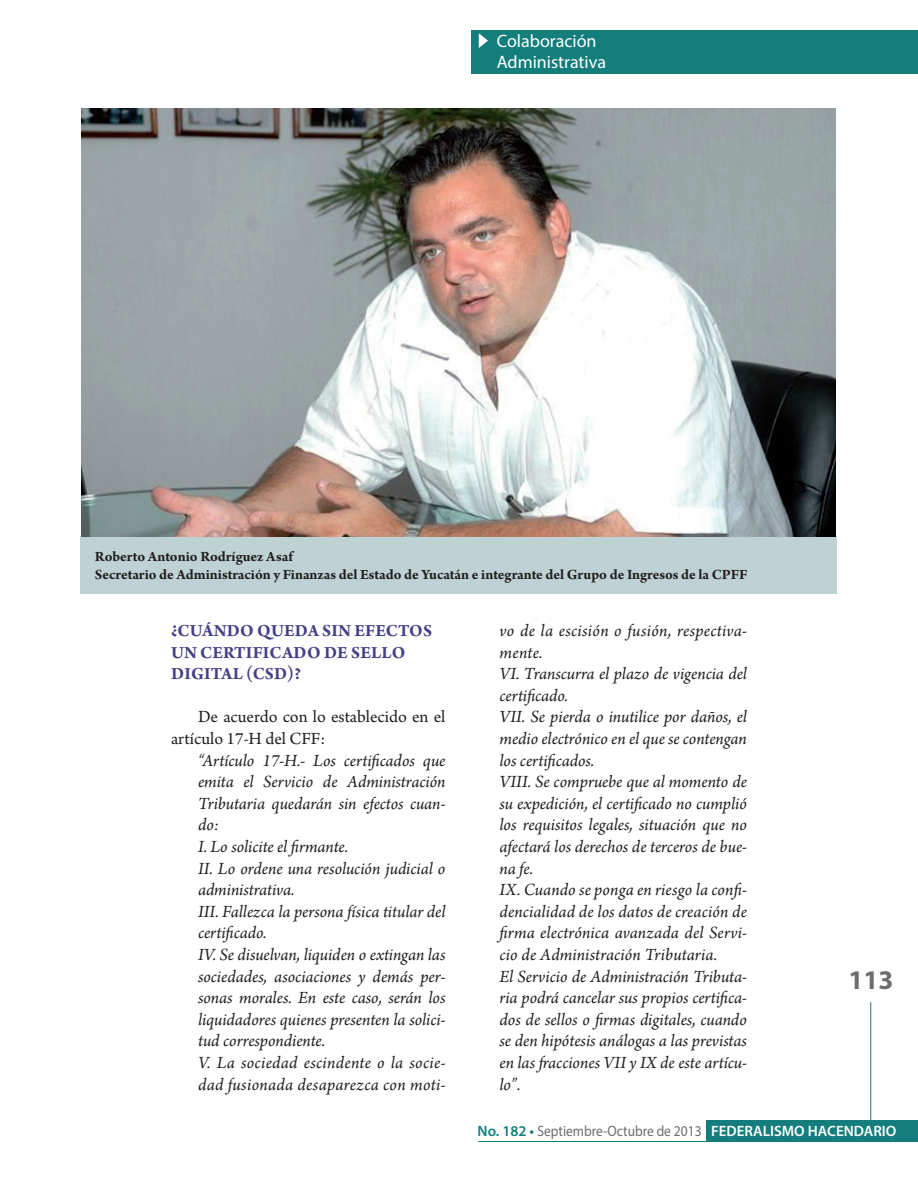
<style>
.page{position:relative;width:918px;height:1188px;background:#fff}
.page>*{position:absolute;margin:0;border:0;box-sizing:border-box;transform-origin:0 0}
.t1{font:700 27px "Myriad Pro";color:#6c6d70}
.inciso1{font:italic 18px/21.6px "Arno Pro";color:#231f20;text-align:justify}
.subtítulo_1{font:700 18px "Arno Pro";letter-spacing:.01em;color:#444087}
.texto{font:18px/21.6px "Arno Pro";color:#231f20}
.inciso1-2{font:italic 18px/21.6px "Arno Pro";letter-spacing:.02em;color:#231f20}
.t2{font:18px/21.6px "Myriad Pro";color:#fff}
.pie_de_foto{font:700 15px/18px "Arno Pro";color:#231f20}
.t3{font:15px "Myriad Pro";color:#6c6d70;scale:.9 1}
.s1{font-weight:600;color:#137e7c}
.s2{font-weight:600;color:#fff}
</style>
<div class="page">
<div style="left:471px;top:31px;width:447px;height:43px;background:#137e7c"></div>
<svg style="left:479px;top:33px;width:9px;height:15px"></svg>
<div style="left:706px;top:1121px;width:212px;height:21px;background:#137e7c"></div>
<hr style="left:478px;top:1141px;width:440px;height:1px;background:#137e7c">
<hr style="left:870px;top:1002px;width:1px;height:119px;background:#137e7c">
<div style="left:81px;top:536px;width:756px;height:58px;background:#bfd2d3"></div>
<img style="left:81px;top:108px;width:755px;height:428px">
<p class="t2" style="left:497px;top:29px;width:111px">Colaboración<br>Administrativa</p>
<p class="pie_de_foto" style="left:95px;top:548px;width:654px">Roberto Antonio Rodríguez Asaf<br>Secretario de Administración y Finanzas del Estado de Yucatán e integrante del Grupo de Ingresos de la CPFF</p>
<p class="subtítulo_1" style="left:171px;top:620px;width:263px">¿CUÁNDO QUEDA SIN EFECTOS</p>
<p class="subtítulo_1" style="left:171px;top:642px;width:236px">UN CERTIFICADO DE SELLO</p>
<p class="subtítulo_1" style="left:171px;top:663px;width:132px">DIGITAL (CSD)?</p>
<p class="texto" style="left:171px;top:707px;width:276px;text-indent:27px">De acuerdo con lo establecido en el artículo 17-H del CFF:</p>
<p class="inciso1" style="left:198px;top:750px;width:249px">“Artículo 17-H.- Los certificados que emita el Servicio de Administración Tributaria quedarán sin efectos cuan&shy;do:</p>
<p class="inciso1" style="left:198px;top:837px;width:152px">I. Lo solicite el firmante.</p>
<p class="inciso1" style="left:198px;top:858px;width:249px">II. Lo ordene una resolución judicial o administrativa.</p>
<p class="inciso1" style="left:198px;top:902px;width:249px">III. Fallezca la persona física titular del certificado.</p>
<p class="inciso1" style="left:198px;top:945px;width:249px">IV. Se disuelvan, liquiden o extingan las sociedades, asociaciones y demás per&shy;sonas morales. En este caso, serán los liquidadores quienes presenten la solici&shy;tud correspondiente.</p>
<p class="inciso1" style="left:198px;top:1053px;width:249px">V. La sociedad escindente o la socie&shy;dad fusionada desaparezca con moti-</p>
<p class="inciso1-2" style="left:500px;top:621px;width:249px">vo de la escisión o fusión, respectiva&shy;mente.</p>
<p class="inciso1" style="left:500px;top:664px;width:249px">VI. Transcurra el plazo de vigencia del certificado.</p>
<p class="inciso1" style="left:500px;top:707px;width:249px">VII. Se pierda o inutilice por daños, el medio electrónico en el que se contengan los certificados.</p>
<p class="inciso1" style="left:500px;top:772px;width:249px">VIII. Se compruebe que al momento de su expedición, el certificado no cumplió los requisitos legales, situación que no afectará los derechos de terceros de bue&shy;na fe.</p>
<p class="inciso1" style="left:500px;top:880px;width:249px">IX. Cuando se ponga en riesgo la confi&shy;dencialidad de los datos de creación de firma electrónica avanzada del Servi&shy;cio de Administración Tributaria.</p>
<p class="inciso1" style="left:500px;top:966px;width:249px">El Servicio de Administración Tributa&shy;ria podrá cancelar sus propios certifica&shy;dos de sellos o firmas digitales, cuando se den hipótesis análogas a las previstas en las fracciones VII y IX de este artícu&shy;lo”.</p>
<h1 class="t1" style="left:848px;top:963px;width:46px">113</h1>
<p class="t3" style="left:478px;top:1122px;width:467px"><span class="s1">No. 182 •</span> Septiembre-Octubre de 2013 <span class="s2">FEDERALISMO HACENDARIO</span></p>
</div>
